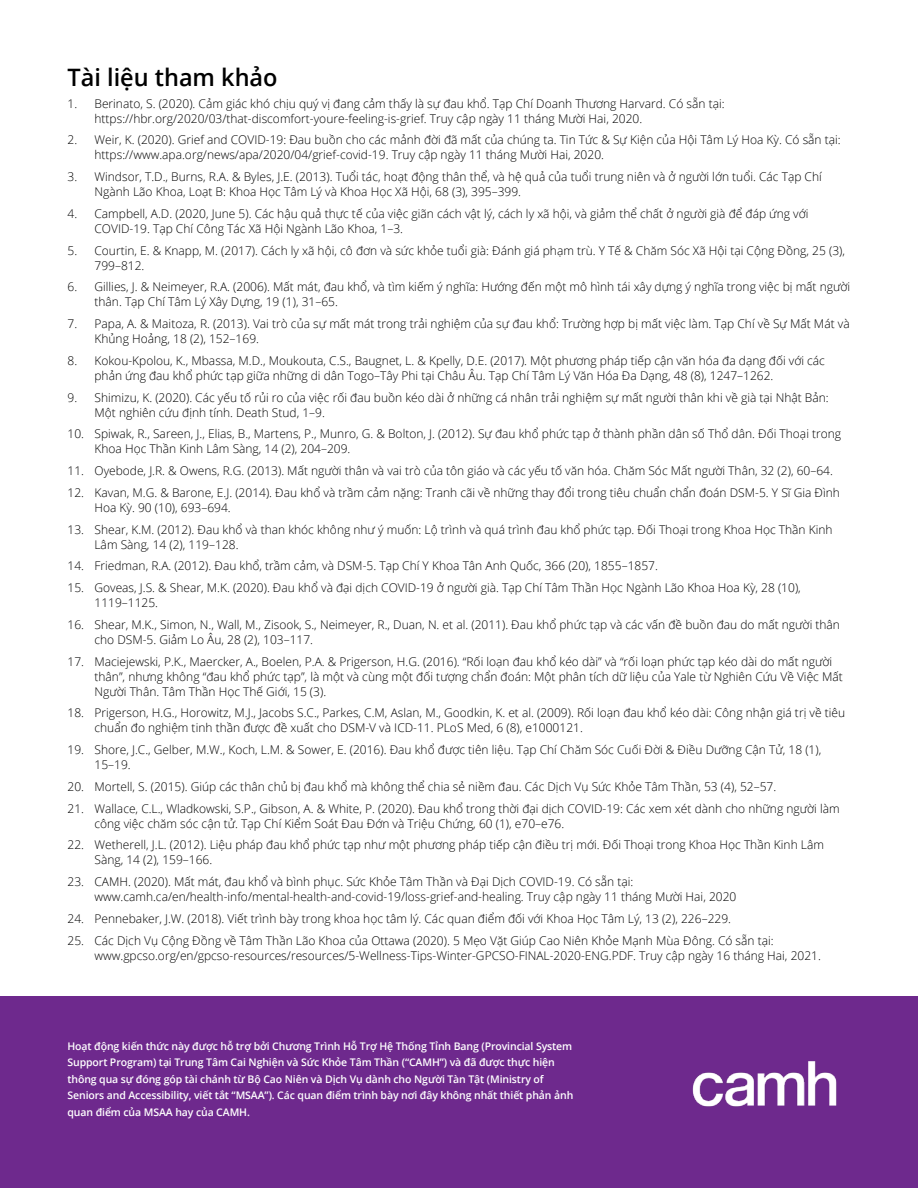
<style>
.page{position:relative;width:918px;height:1188px;background:#fff}
.page>*{position:absolute;margin:0;border:0;box-sizing:border-box;transform-origin:0 0}
.subhead{font:600 24px "Open Sans";color:#000}
.t1{font:300 12px/15px "Open Sans";color:#000}
.body_FR{font:600 10.5px/16.5px "Open Sans";letter-spacing:-.01em;color:#fff}
</style>
<div class="page">
<div style="left:0;top:997px;width:918px;height:191px;background:#6e298d"></div>
<img style="left:692px;top:1061px;width:145px;height:46px">
<h2 class="subhead" style="left:68px;top:61px;width:212px">Tài liệu tham khảo</h2>
<p class="t1" style="left:94px;top:95px;width:632px;text-indent:-27px">1. Berinato, S. (2020). Cảm giác khó chịu quý vị đang cảm thấy là sự đau khổ. Tạp Chí Doanh Thương Harvard. Có sẵn tại: https://hbr.org/2020/03/that-discomfort-youre-feeling-is-grief. Truy cập ngày 11 tháng Mười Hai, 2020.</p>
<p class="t1" style="left:94px;top:132px;width:748px;text-indent:-27px">2. Weir, K. (2020). Grief and COVID-19: Đau buồn cho các mảnh đời đã mất của chúng ta. Tin Tức &amp; Sự Kiện của Hội Tâm Lý Hoa Kỳ. Có sẵn tại: https://www.apa.org/news/apa/2020/04/grief-covid-19. Truy cập ngày 11 tháng Mười Hai, 2020.</p>
<p class="t1" style="left:94px;top:169px;width:729px;text-indent:-27px">3. Windsor, T.D., Burns, R.A. &amp; Byles, J.E. (2013). Tuổi tác, hoạt động thân thể, và hệ quả của tuổi trung niên và ở người lớn tuổi. Các Tạp Chí<br>Ngành Lão Khoa, Loạt B: Khoa Học Tâm Lý và Khoa Học Xã Hội, 68 (3), 395–399.</p>
<p class="t1" style="left:94px;top:206px;width:715px;text-indent:-27px">4. Campbell, A.D. (2020, June 5). Các hậu quả thực tế của việc giãn cách vật lý, cách ly xã hội, và giảm thể chất ở người già để đáp ứng với<br>COVID-19. Tạp Chí Công Tác Xã Hội Ngành Lão Khoa, 1–3.</p>
<p class="t1" style="left:94px;top:242px;width:752px;text-indent:-27px">5. Courtin, E. &amp; Knapp, M. (2017). Cách ly xã hội, cô đơn và sức khỏe tuổi già: Đánh giá phạm trù. Y Tế &amp; Chăm Sóc Xã Hội tại Cộng Đồng, 25 (3),<br>799–812.</p>
<p class="t1" style="left:94px;top:279px;width:757px;text-indent:-27px">6. Gillies, J. &amp; Neimeyer, R.A. (2006). Mất mát, đau khổ, và tìm kiếm ý nghĩa: Hướng đến một mô hình tái xây dựng ý nghĩa trong việc bị mất người thân. Tạp Chí Tâm Lý Xây Dựng, 19 (1), 31–65.</p>
<p class="t1" style="left:94px;top:316px;width:757px;text-indent:-27px">7. Papa, A. &amp; Maitoza, R. (2013). Vai trò của sự mất mát trong trải nghiệm của sự đau khổ: Trường hợp bị mất việc làm. Tạp Chí về Sự Mất Mát và<br>Khủng Hoảng, 18 (2), 152–169.</p>
<p class="t1" style="left:94px;top:353px;width:732px;text-indent:-27px">8. Kokou-Kpolou, K., Mbassa, M.D., Moukouta, C.S., Baugnet, L. &amp; Kpelly, D.E. (2017). Một phương pháp tiếp cận văn hóa đa dạng đối với các phản ứng đau khổ phức tạp giữa những di dân Togo–Tây Phi tại Châu Âu. Tạp Chí Tâm Lý Văn Hóa Đa Dạng, 48 (8), 1247–1262.</p>
<p class="t1" style="left:94px;top:389px;width:736px;text-indent:-27px">9. Shimizu, K. (2020). Các yếu tố rủi ro của việc rối đau buồn kéo dài ở những cá nhân trải nghiệm sự mất người thân khi về già tại Nhật Bản:<br>Một nghiên cứu định tính. Death Stud, 1–9.</p>
<p class="t1" style="left:94px;top:426px;width:748px;text-indent:-27px">10. Spiwak, R., Sareen, J., Elias, B., Martens, P., Munro, G. &amp; Bolton, J. (2012). Sự đau khổ phức tạp ở thành phần dân số Thổ dân. Đối Thoại trong<br>Khoa Học Thần Kinh Lâm Sàng, 14 (2), 204–209.</p>
<p class="t1" style="left:68px;top:463px;width:767px">11. Oyebode, J.R. &amp; Owens, R.G. (2013). Mất người thân và vai trò của tôn giáo và các yếu tố văn hóa. Chăm Sóc Mất người Thân, 32 (2), 60–64.</p>
<p class="t1" style="left:94px;top:485px;width:747px;text-indent:-27px">12. Kavan, M.G. &amp; Barone, E.J. (2014). Đau khổ và trầm cảm nặng: Tranh cãi về những thay đổi trong tiêu chuẩn chẩn đoán DSM-5. Y Sĩ Gia Đình<br>Hoa Kỳ. 90 (10), 693–694.</p>
<p class="t1" style="left:94px;top:521px;width:740px;text-indent:-27px">13. Shear, K.M. (2012). Đau khổ và than khóc không như ý muốn: Lộ trình và quá trình đau khổ phức tạp. Đối Thoại trong Khoa Học Thần Kinh<br>Lâm Sàng, 14 (2), 119–128.</p>
<p class="t1" style="left:68px;top:558px;width:592px">14. Friedman, R.A. (2012). Đau khổ, trầm cảm, và DSM-5. Tạp Chí Y Khoa Tân Anh Quốc, 366 (20), 1855–1857.</p>
<p class="t1" style="left:94px;top:580px;width:708px;text-indent:-27px">15. Goveas, J.S. &amp; Shear, M.K. (2020). Đau khổ và đại dịch COVID-19 ở người già. Tạp Chí Tâm Thần Học Ngành Lão Khoa Hoa Kỳ, 28 (10),<br>1119–1125.</p>
<p class="t1" style="left:94px;top:617px;width:747px;text-indent:-27px">16. Shear, M.K., Simon, N., Wall, M., Zisook, S., Neimeyer, R., Duan, N. et al. (2011). Đau khổ phức tạp và các vấn đề buồn đau do mất người thân cho DSM-5. Giảm Lo Âu, 28 (2), 103–117.</p>
<p class="t1" style="left:94px;top:653px;width:750px;text-indent:-27px">17. Maciejewski, P.K., Maercker, A., Boelen, P.A. &amp; Prigerson, H.G. (2016). “Rối loạn đau khổ kéo dài” và “rối loạn phức tạp kéo dài do mất người thân”, nhưng không “đau khổ phức tạp”, là một và cùng một đối tượng chẩn đoán: Một phân tích dữ liệu của Yale từ Nghiên Cứu Về Việc Mất<br>Người Thân. Tâm Thần Học Thế Giới, 15 (3).</p>
<p class="t1" style="left:94px;top:705px;width:752px;text-indent:-27px">18. Prigerson, H.G., Horowitz, M.J., Jacobs S.C., Parkes, C.M, Aslan, M., Goodkin, K. et al. (2009). Rối loạn đau khổ kéo dài: Công nhận giá trị về tiêu chuẩn đo nghiệm tinh thần được đề xuất cho DSM-V và ICD-11. PLoS Med, 6 (8), e1000121.</p>
<p class="t1" style="left:94px;top:742px;width:728px;text-indent:-27px">19. Shore, J.C., Gelber, M.W., Koch, L.M. &amp; Sower, E. (2016). Đau khổ được tiên liệu. Tạp Chí Chăm Sóc Cuối Đời &amp; Điều Dưỡng Cận Tử, 18 (1),<br>15–19.</p>
<p class="t1" style="left:68px;top:779px;width:710px">20. Mortell, S. (2015). Giúp các thân chủ bị đau khổ mà không thể chia sẻ niềm đau. Các Dịch Vụ Sức Khỏe Tâm Thần, 53 (4), 52–57.</p>
<p class="t1" style="left:94px;top:800px;width:747px;text-indent:-27px">21. Wallace, C.L., Wladkowski, S.P., Gibson, A. &amp; White, P. (2020). Đau khổ trong thời đại dịch COVID-19: Các xem xét dành cho những người làm công việc chăm sóc cận tử. Tạp Chí Kiểm Soát Đau Đớn và Triệu Chứng, 60 (1), e70–e76.</p>
<p class="t1" style="left:94px;top:837px;width:731px;text-indent:-27px">22. Wetherell, J.L. (2012). Liệu pháp đau khổ phức tạp như một phương pháp tiếp cận điều trị mới. Đối Thoại trong Khoa Học Thần Kinh Lâm<br>Sàng, 14 (2), 159–166.</p>
<p class="t1" style="left:94px;top:874px;width:643px;text-indent:-27px">23. CAMH. (2020). Mất mát, đau khổ và bình phục. Sức Khỏe Tâm Thần và Đại Dịch COVID-19. Có sẵn tại: www.camh.ca/en/health-info/mental-health-and-covid-19/loss-grief-and-healing. Truy cập ngày 11 tháng Mười Hai, 2020</p>
<p class="t1" style="left:68px;top:911px;width:665px">24. Pennebaker, J.W. (2018). Viết trình bày trong khoa học tâm lý. Các quan điểm đối với Khoa Học Tâm Lý, 13 (2), 226–229.</p>
<p class="t1" style="left:94px;top:932px;width:728px;text-indent:-27px">25. Các Dịch Vụ Cộng Đồng về Tâm Thần Lão Khoa của Ottawa (2020). 5 Mẹo Vặt Giúp Cao Niên Khỏe Mạnh Mùa Đông. Có sẵn tại: www.gpcso.org/en/gpcso-resources/resources/5-Wellness-Tips-Winter-GPCSO-FINAL-2020-ENG.PDF. Truy cập ngày 16 tháng Hai, 2021.</p>
<p class="body_FR" style="left:68px;top:1037px;width:507px">Hoạt động kiến thức này được hỗ trợ bởi Chương Trình Hỗ Trợ Hệ Thống Tỉnh Bang (Provincial System Support Program) tại Trung Tâm Cai Nghiện và Sức Khỏe Tâm Thần (“CAMH”) và đã được thực hiện thông qua sự đóng góp tài chánh từ Bộ Cao Niên và Dịch Vụ dành cho Người Tàn Tật (Ministry of Seniors and Accessibility, viết tắt “MSAA”). Các quan điểm trình bày nơi đây không nhất thiết phản ảnh quan điểm của MSAA hay của CAMH.</p>
</div>
